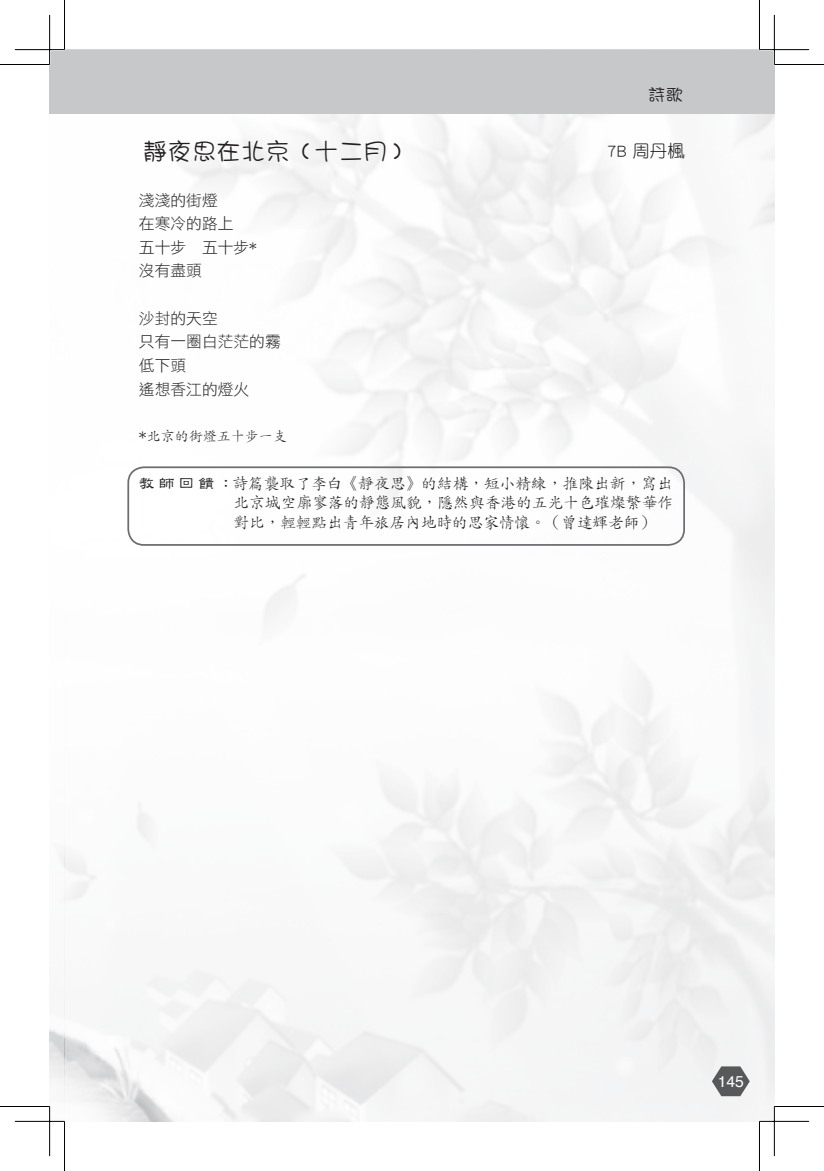
<style>
.page{position:relative;width:824px;height:1171px;background:#fff}
.page>*{position:absolute;margin:0;border:0;box-sizing:border-box;transform-origin:0 0}
.t1{font:24.5px "DF Girl Std W3";color:#231f20}
.t2{font:17.5px "DF Yuan Std W3";color:#231f20}
.t3{font:17.5px "DF Girl Std W3";color:#231f20}
.t4{font:15.75px/19.2px "DF Kai Shu Std W3";letter-spacing:-.005em;color:#231f20;text-align:justify}
.t5{font:15.75px/23.6px "DF Li Hei Std W3";color:#231f20}
.t6{font:15.75px "Helvetica";color:#fff}
.t7{font:14px "DF Kai Shu Std W3";color:#231f20}
.s1{font-family:"DF Li Hei Std W3";font-size:15.75px}
.s2{font-family:"DF Li Shu Std W5"}
</style>
<div class="page">
<svg style="left:50px;top:51px;width:14px;height:63px"></svg>
<div style="left:64px;top:50px;width:710px;height:64px;background:#c7c8ca"></div>
<svg style="left:711px;top:1066px;width:38px;height:30px"></svg>
<div style="left:127px;top:466px;width:558px;height:80px;border:2px solid #6c6d70;border-radius:16px"></div>
<hr style="left:759px;top:48px;width:50px;height:3px;background:#fff">
<hr style="left:48px;top:15px;width:3px;height:49px;background:#fff">
<hr style="left:773px;top:15px;width:2px;height:49px;background:#fff">
<hr style="left:0;top:64px;width:50px;height:1px;background:#000">
<hr style="left:774px;top:64px;width:49px;height:1px;background:#000">
<hr style="left:0;top:1106px;width:50px;height:1px;background:#000">
<hr style="left:774px;top:1106px;width:49px;height:1px;background:#000">
<hr style="left:64px;top:0;width:1px;height:50px;background:#000">
<hr style="left:64px;top:1121px;width:1px;height:50px;background:#000">
<hr style="left:759px;top:0;width:1px;height:50px;background:#000">
<hr style="left:759px;top:1121px;width:1px;height:50px;background:#000">
<hr style="left:15px;top:49px;width:49px;height:1px;background:#000">
<hr style="left:759px;top:49px;width:50px;height:1px;background:#000">
<hr style="left:15px;top:1121px;width:49px;height:1px;background:#000">
<hr style="left:759px;top:1121px;width:50px;height:1px;background:#000">
<hr style="left:49px;top:15px;width:1px;height:49px;background:#000">
<hr style="left:49px;top:1106px;width:1px;height:50px;background:#000">
<hr style="left:774px;top:15px;width:1px;height:49px;background:#000">
<hr style="left:774px;top:1106px;width:1px;height:50px;background:#000">
<p class="t3" style="left:648px;top:85px;width:36px">詩歌</p>
<h1 class="t1" style="left:143px;top:138px;width:271px">靜夜思在北京（十二月）</h1>
<p class="t2" style="left:607px;top:142px;width:79px">7B 周丹楓</p>
<p class="t5" style="left:139px;top:188px;width:119px">淺淺的街燈<br>在寒冷的路上<br>五十步　五十步*沒有盡頭</p>
<p class="t5" style="left:139px;top:306px;width:143px">沙封的天空<br>只有一圈白茫茫的霧低下頭<br>遙想香江的燈火</p>
<p class="t7" style="left:139px;top:428px;width:149px"><span class="s1">*</span>北京的街燈五十步一支</p>
<p class="t4" style="left:233px;top:473px;width:441px;text-indent:-94px"><span class="s2">教師回饋：</span>詩篇襲取了李白《靜夜思》的結構，短小精練，推陳出新，寫出北京城空廓寥落的靜態風貌，隱然與香港的五光十色璀燦繁華作對比，輕輕點出青年旅居內地時的思家情懷。（曾達輝老師）</p>
<p class="t6" style="left:717px;top:1070px;width:28px">145</p>
</div>
